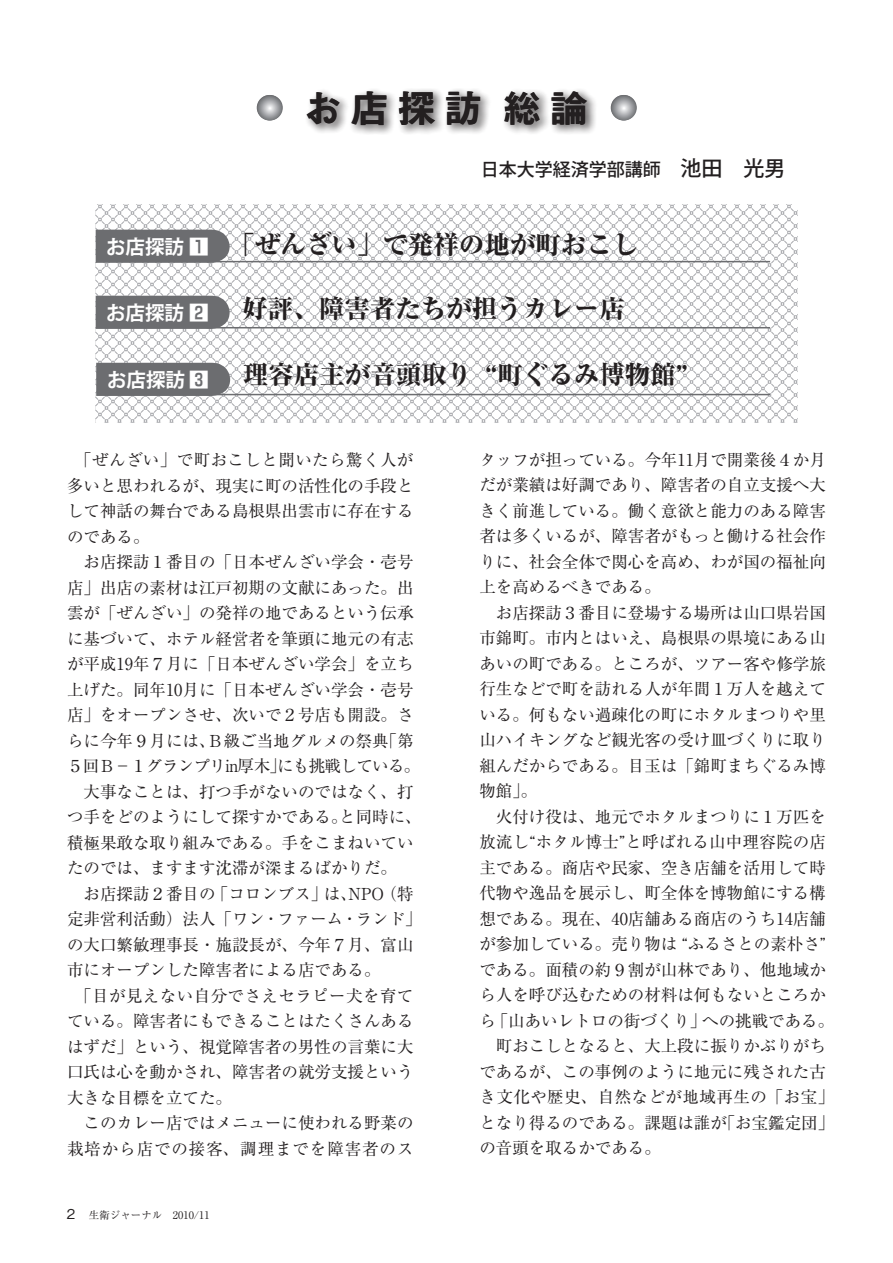
<style>
.page{position:relative;width:893px;height:1263px;background:#fff}
.page>*{position:absolute;margin:0;border:0;box-sizing:border-box;transform-origin:0 0}
.t1{font:39px "Midashi Go Pr 6 N MB31";letter-spacing:.2em;color:#231f20}
.t2{font:800 25.5px "Ryumin Pr 6 N";color:#231f20}
.t3{font:700 19.5px "Koz Go Pr 6 N";color:#fff}
.t4{font:500 18px "Koz Go Pr 6 N";color:#231f20}
.t5{font:16.5px/25.5px "Ryumin Pr 6 N";color:#231f20}
.t6{font:10.5px "Ryumin Pr 6 N";color:#231f20}
.s1{font-size:21px}
.s2{font-family:"Koz Go Pr 6 N";font-weight:700;font-size:19.5px;color:#fff}
.s3{font-family:"Shin Go Pr 6 N De";font-weight:700;font-size:19.5px;color:#fff}
.s4{font-family:"Shin Go Pr 6 N De"}
.s5{font-family:"Gothic BBB Pr 6 N";font-weight:500;font-size:13.5px}
</style>
<div class="page">
<svg style="left:257px;top:95px;width:26px;height:25px"></svg>
<svg style="left:611px;top:95px;width:26px;height:25px"></svg>
<svg style="left:96px;top:204px;width:701px;height:218px"></svg>
<div style="left:96px;top:230px;width:134px;height:33px;background:#6c6d70"></div>
<hr style="left:207px;top:261px;width:563px;height:1px;background:#6c6d70">
<div style="left:96px;top:296px;width:134px;height:33px;background:#6c6d70"></div>
<hr style="left:207px;top:327px;width:563px;height:1px;background:#6c6d70">
<div style="left:304px;top:87px;width:294px;height:49px;background:#231f20;opacity:.5"></div>
<svg style="left:257px;top:95px;width:25px;height:25px"></svg>
<svg style="left:611px;top:95px;width:25px;height:25px"></svg>
<div style="left:96px;top:363px;width:134px;height:33px;background:#6c6d70"></div>
<hr style="left:207px;top:394px;width:563px;height:1px;background:#6c6d70">
<h1 class="t1" style="left:303px;top:77px;width:286px">お店探訪総論</h1>
<p class="t4" style="left:481px;top:159px;width:306px">日本大学経済学部講師 <span class="s1">池田　光男</span></p>
<h2 class="t2" style="left:106px;top:224px;width:533px"><span class="s2">お店探訪</span> <span class="s3">1</span> 「ぜんざい」で発祥の地が町おこし</h2>
<p class="t3" style="left:106px;top:302px;width:104px">お店探訪 <span class="s4">2</span></p>
<h2 class="t2" style="left:242px;top:289px;width:384px">好評、障害者たちが担うカレー店</h2>
<p class="t3" style="left:107px;top:369px;width:103px">お店探訪 <span class="s4">3</span></p>
<h2 class="t2" style="left:243px;top:355px;width:447px">理容店主が音頭取り “町ぐるみ博物館”</h2>
<p class="t5" style="left:67px;top:446px;width:356px">　「ぜんざい」で町おこしと聞いたら驚く人が多いと思われるが、現実に町の活性化の手段として神話の舞台である島根県出雲市に存在するのである。<br>　お店探訪１番目の「日本ぜんざい学会・壱号店」出店の素材は江戸初期の文献にあった。出雲が「ぜんざい」の発祥の地であるという伝承に基づいて、ホテル経営者を筆頭に地元の有志が平成19年７月に「日本ぜんざい学会」を立ち上げた。同年10月に「日本ぜんざい学会・壱号店」をオープンさせ、次いで２号店も開設。さらに今年９月には、Ｂ級ご当地グルメの祭典「第<br>５回Ｂ－１グランプリin厚木」にも挑戦している。　大事なことは、打つ手がないのではなく、打つ手をどのようにして探すかである。と同時に、積極果敢な取り組みである。手をこまねいていたのでは、ますます沈滞が深まるばかりだ。<br>　お店探訪２番目の「コロンブス」は、NPO（特定非営利活動）法人「ワン・ファーム・ランド」の大口繁敏理事長・施設長が、今年７月、富山市にオープンした障害者による店である。<br>　「目が見えない自分でさえセラピー犬を育てている。障害者にもできることはたくさんあるはずだ」という、視覚障害者の男性の言葉に大口氏は心を動かされ、障害者の就労支援という大きな目標を立てた。<br>　このカレー店ではメニューに使われる野菜の栽培から店での接客、調理までを障害者のス</p>
<p class="t5" style="left:479px;top:446px;width:356px">タッフが担っている。今年11月で開業後４か月だが業績は好調であり、障害者の自立支援へ大きく前進している。働く意欲と能力のある障害者は多くいるが、障害者がもっと働ける社会作りに、社会全体で関心を高め、わが国の福祉向上を高めるべきである。<br>　お店探訪３番目に登場する場所は山口県岩国市錦町。市内とはいえ、島根県の県境にある山あいの町である。ところが、ツアー客や修学旅行生などで町を訪れる人が年間１万人を越えている。何もない過疎化の町にホタルまつりや里山ハイキングなど観光客の受け皿づくりに取り組んだからである。目玉は「錦町まちぐるみ博物館」。<br>　火付け役は、地元でホタルまつりに１万匹を放流し“ホタル博士”と呼ばれる山中理容院の店主である。商店や民家、空き店舗を活用して時代物や逸品を展示し、町全体を博物館にする構想である。現在、40店舗ある商店のうち14店舗が参加している。売り物は “ふるさとの素朴さ”である。面積の約９割が山林であり、他地域から人を呼び込むための材料は何もないところから「山あいレトロの街づくり」への挑戦である。　町おこしとなると、大上段に振りかぶりがちであるが、この事例のように地元に残された古き文化や歴史、自然などが地域再生の「お宝」となり得るのである。課題は誰が「お宝鑑定団」の音頭を取るかである。</p>
<p class="t6" style="left:67px;top:1207px;width:144px"><span class="s5">2　</span>生衛ジャーナル　2010/11</p>
</div>
